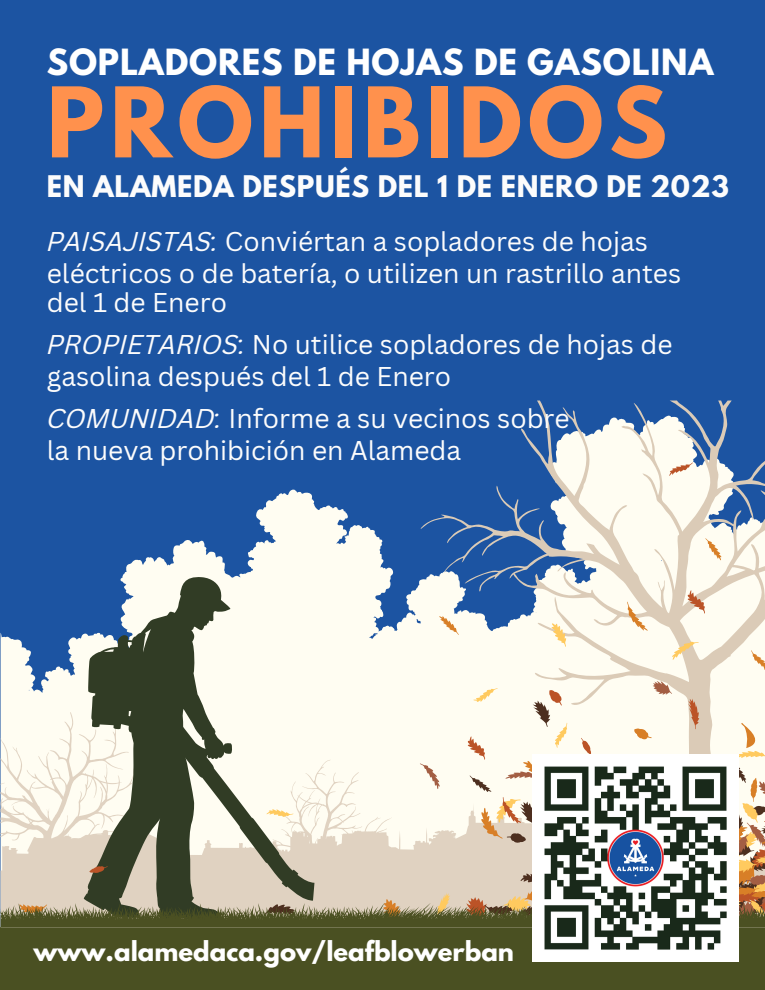
<style>
.page{position:relative;width:765px;height:990px;background:#1c54a2}
.page>*{position:absolute;margin:0;border:0;box-sizing:border-box;transform-origin:0 0}
.t1{font:700 86.16px "League Spartan";letter-spacing:.07em;color:#ff914d}
.t2{font:700 32px "League Spartan";letter-spacing:.025em;color:#fff}
.t3{font:26.4px/42px "Canva Sans";color:#fcfcfc}
.t4{font:700 26.4px "League Spartan";letter-spacing:.025em;color:#fcfcfc}
.t5{font:700 24.32px "League Spartan";color:#fff}
.s1{font-style:italic}
</style>
<div class="page">
<div style="left:0;top:927px;width:765px;height:63px;background:#4a5022"></div>
<svg style="left:1px;top:489px;width:420px;height:192px"></svg>
<svg style="left:421px;top:401px;width:344px;height:280px"></svg>
<svg style="left:83px;top:577px;width:97px;height:104px;fill:#fffdf2"></svg>
<svg style="left:180px;top:576px;width:52px;height:37px"></svg>
<svg style="left:88px;top:613px;width:226px;height:68px;fill:#fffdf2"></svg>
<svg style="left:627px;top:601px;width:21px;height:30px"></svg>
<svg style="left:687px;top:590px;width:18px;height:25px"></svg>
<svg style="left:551px;top:623px;width:15px;height:24px"></svg>
<svg style="left:439px;top:616px;width:21px;height:19px"></svg>
<svg style="left:672px;top:642px;width:28px;height:18px"></svg>
<svg style="left:669px;top:462px;width:24px;height:14px"></svg>
<svg style="left:705px;top:537px;width:17px;height:23px"></svg>
<svg style="left:751px;top:649px;width:14px;height:23px"></svg>
<svg style="left:1px;top:681px;width:764px;height:246px"></svg>
<img style="left:532px;top:755px;width:207px;height:207px">
<p class="t2" style="left:47px;top:46px;width:668px">SOPLADORES DE HOJAS DE GASOLINA</p>
<h1 class="t1" style="left:47px;top:80px;width:622px">PROHIBIDOS</h1>
<p class="t4" style="left:47px;top:173px;width:684px">EN ALAMEDA DESPUÉS DEL 1 DE ENERO DE 2023</p>
<p class="t3" style="left:47px;top:225px;width:636px;line-height:32.1px"><span class="s1">PAISAJISTAS:</span> Conviértan a sopladores de hojas eléctricos o de batería, o utilizen un rastrillo antes</p>
<p class="t3" style="left:47px;top:281px;width:627px">del 1 de Enero<br><span class="s1">PROPIETARIOS:</span> No utilice sopladores de hojas de</p>
<p class="t3" style="left:47px;top:355px;width:524px">gasolina después del 1 de Enero<br><span class="s1">COMUNIDAD:</span> Informe a su vecinos sobre</p>
<p class="t3" style="left:47px;top:429px;width:416px">la nueva prohibición en Alameda</p>
<p class="t5" style="left:34px;top:939px;width:482px">www.alamedaca.gov/leafblowerban</p>
</div>
